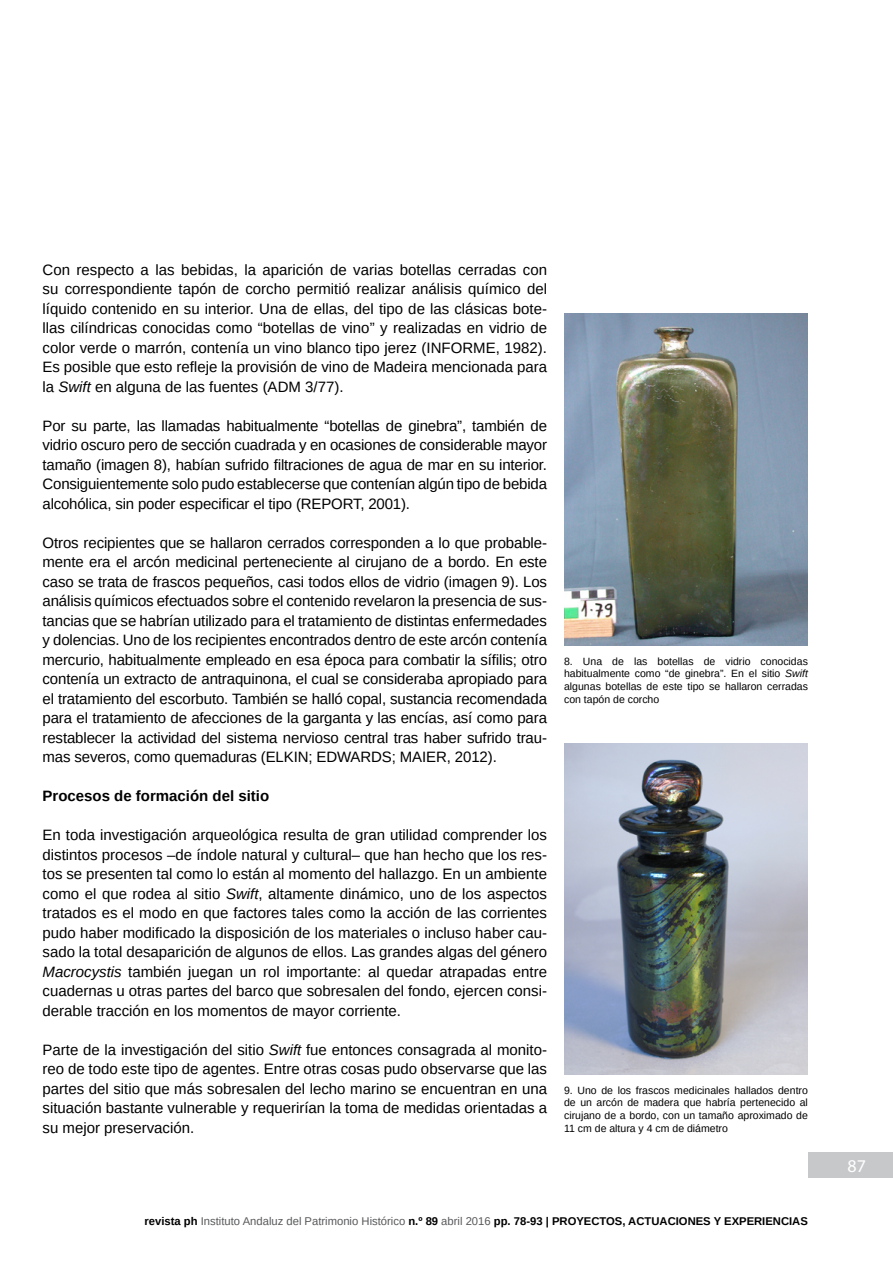
<style>
.page{position:relative;width:893px;height:1263px;background:#fff}
.page>*{position:absolute;margin:0;border:0;box-sizing:border-box;transform-origin:0 0}
.t1{font:18px "Myriad Pro";color:#fff}
.t2{font:15px/19.5px "Arimo";color:#000;text-align:justify}
.t3{font:700 15px "Arimo";color:#000}
.t4{font:700 11.25px "Arimo";color:#000}
.t5{font:10.5px/12.6px "Arimo";color:#000;text-align:justify}
.s1{font-style:italic}
.s2{font-weight:400;color:#58595b}
</style>
<div class="page">
<div style="left:808px;top:1152px;width:85px;height:26px;background:#c7c8ca"></div>
<img style="left:564px;top:743px;width:244px;height:331px">
<img style="left:564px;top:314px;width:244px;height:331px">
<p class="t2" style="left:43px;top:260px;width:506px">Con respecto a las bebidas, la aparición de varias botellas cerradas con su correspondiente tapón de corcho permitió realizar análisis químico del líquido contenido en su interior. Una de ellas, del tipo de las clásicas bote&shy;llas cilíndricas conocidas como “botellas de vino” y realizadas en vidrio de color verde o marrón, contenía un vino blanco tipo jerez (INFORME, 1982).<br>Es posible que esto refleje la provisión de vino de Madeira mencionada para la <span class="s1">Swift</span> en alguna de las fuentes (ADM 3/77).</p>
<p class="t2" style="left:43px;top:416px;width:506px">Por su parte, las llamadas habitualmente “botellas de ginebra”, también de vidrio oscuro pero de sección cuadrada y en ocasiones de considerable mayor tamaño (imagen 8), habían sufrido filtraciones de agua de mar en su interior.<br>Consiguientemente solo pudo establecerse que contenían algún tipo de bebida alcohólica, sin poder especificar el tipo (REPORT, 2001).</p>
<p class="t2" style="left:43px;top:533px;width:506px">Otros recipientes que se hallaron cerrados corresponden a lo que probable&shy;mente era el arcón medicinal perteneciente al cirujano de a bordo. En este caso se trata de frascos pequeños, casi todos ellos de vidrio (imagen 9). Los análisis químicos efectuados sobre el contenido revelaron la presencia de sus&shy;tancias que se habrían utilizado para el tratamiento de distintas enfermedades y dolencias. Uno de los recipientes encontrados dentro de este arcón contenía mercurio, habitualmente empleado en esa época para combatir la sífilis; otro contenía un extracto de antraquinona, el cual se consideraba apropiado para el tratamiento del escorbuto. También se halló copal, sustancia recomendada para el tratamiento de afecciones de la garganta y las encías, así como para restablecer la actividad del sistema nervioso central tras haber sufrido trau&shy;mas severos, como quemaduras (ELKIN; EDWARDS; MAIER, 2012).</p>
<p class="t3" style="left:43px;top:786px;width:228px">Procesos de formación del sitio</p>
<p class="t2" style="left:43px;top:825px;width:506px">En toda investigación arqueológica resulta de gran utilidad comprender los distintos procesos –de índole natural y cultural– que han hecho que los res&shy;tos se presenten tal como lo están al momento del hallazgo. En un ambiente como el que rodea al sitio <span class="s1">Swift</span>, altamente dinámico, uno de los aspectos tratados es el modo en que factores tales como la acción de las corrientes pudo haber modificado la disposición de los materiales o incluso haber cau&shy;sado la total desaparición de algunos de ellos. Las grandes algas del género <span class="s1">Macrocystis</span> también juegan un rol importante: al quedar atrapadas entre cuadernas u otras partes del barco que sobresalen del fondo, ejercen consi&shy;derable tracción en los momentos de mayor corriente.</p>
<p class="t2" style="left:43px;top:1040px;width:506px">Parte de la investigación del sitio <span class="s1">Swift</span> fue entonces consagrada al monito&shy;reo de todo este tipo de agentes. Entre otras cosas pudo observarse que las partes del sitio que más sobresalen del lecho marino se encuentran en una situación bastante vulnerable y requerirían la toma de medidas orientadas a su mejor preservación.</p>
<p class="t5" style="left:564px;top:655px;width:245px">8. Una de las botellas de vidrio conocidas habitualmente como “de ginebra”. En el sitio <span class="s1">Swift </span>algunas botellas de este tipo se hallaron cerradas con tapón de corcho</p>
<p class="t5" style="left:564px;top:1084px;width:245px">9. Uno de los frascos medicinales hallados dentro de un arcón de madera que habría pertenecido al cirujano de a bordo, con un tamaño aproximado de 11 cm de altura y 4 cm de diámetro</p>
<p class="t4" style="left:145px;top:1213px;width:665px">revista ph <span class="s2">Instituto Andaluz del Patrimonio Histórico</span> n.º 89 <span class="s2">abril 2016</span> pp. 78-93 | PROYECTOS, ACTUACIONES Y EXPERIENCIAS</p>
<p class="t1" style="left:848px;top:1155px;width:20px">87</p>
</div>
